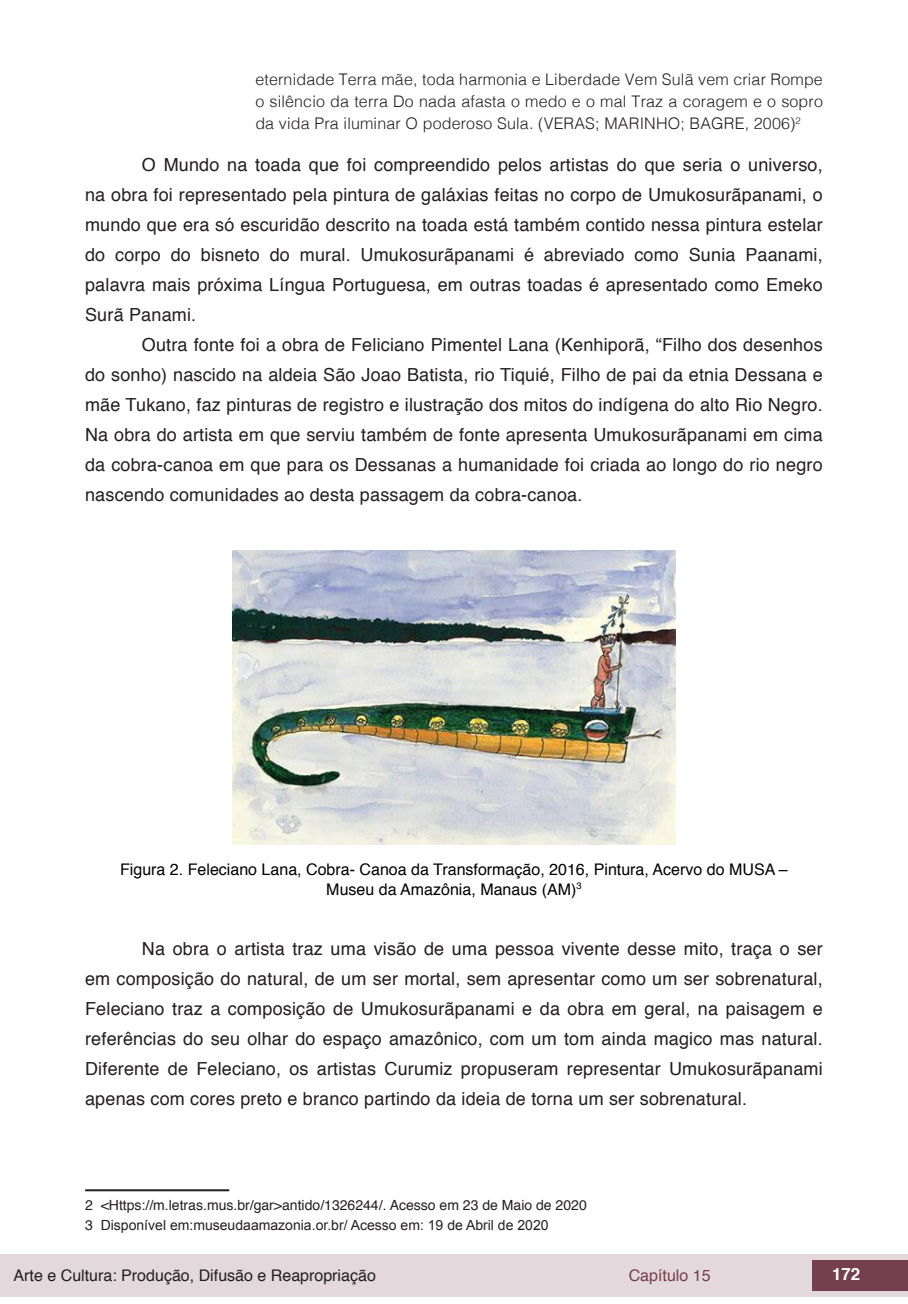
<style>
.page{position:relative;width:908px;height:1304px;background:#fff}
.page>*{position:absolute;margin:0;border:0;box-sizing:border-box;transform-origin:0 0}
.txt{font:18px/30px "Helvetica";letter-spacing:.01em;color:#231f20;text-align:justify}
.t1{font:700 16.8px "Helvetica";color:#fff}
.citacoes{font:300 16px/22px "Helvetica";letter-spacing:.01em;color:#231f20;text-align:justify}
.imagens_graf_tab{font:16px/19.2px "Helvetica";color:#000;text-align:center}
.t2{font:16px "Helvetica";color:#231f20}
.t3{font:16px "Helvetica";color:#743f4f}
.nota_rdp{font:14px "Helvetica";color:#231f20}
.nota_rdp-2{font:14px "Arial";color:#231f20}
.s1{font-family:"Helvetica"}
</style>
<div class="page">
<div style="left:0;top:1254px;width:906px;height:43px;background:#e3d8dc"></div>
<div style="left:812px;top:1261px;width:95px;height:30px;background:#743f4f"></div>
<img style="left:232px;top:551px;width:443px;height:294px">
<hr style="left:85px;top:1189px;width:144px;height:2px;background:#231f20">
<p class="citacoes" style="left:255px;top:67px;width:569px">eternidade Terra mãe, toda harmonia e Liberdade Vem Sulã vem criar Rompe o silêncio da terra Do nada afasta o medo e o mal Traz a coragem e o sopro da vida Pra iluminar O poderoso Sula. (VERAS; MARINHO; BAGRE, 2006)<sup>2</sup></p>
<p class="txt" style="left:85px;top:150px;width:738px;text-indent:57px">O Mundo na toada que foi compreendido pelos artistas do que seria o universo, na obra foi representado pela pintura de galáxias feitas no corpo de Umukosurãpanami, o mundo que era só escuridão descrito na toada está também contido nessa pintura estelar do corpo do bisneto do mural. Umukosurãpanami é abreviado como Sunia Paanami, palavra mais próxima Língua Portuguesa, em outras toadas é apresentado como Emeko Surã Panami.</p>
<p class="txt" style="left:85px;top:330px;width:738px;text-indent:57px">Outra fonte foi a obra de Feliciano Pimentel Lana (Kenhiporã, “Filho dos desenhos do sonho) nascido na aldeia São Joao Batista, rio Tiquié, Filho de pai da etnia Dessana e mãe Tukano, faz pinturas de registro e ilustração dos mitos do indígena do alto Rio Negro.<br>Na obra do artista em que serviu também de fonte apresenta Umukosurãpanami em cima da cobra-canoa em que para os Dessanas a humanidade foi criada ao longo do rio negro nascendo comunidades ao desta passagem da cobra-canoa.</p>
<p class="imagens_graf_tab" style="left:120px;top:861px;width:669px">Figura 2. Feleciano Lana, Cobra- Canoa da Transformação, 2016, Pintura, Acervo do MUSA –<br>Museu da Amazônia, Manaus (AM)<sup>3</sup></p>
<p class="txt" style="left:85px;top:934px;width:738px;text-indent:57px">Na obra o artista traz uma visão de uma pessoa vivente desse mito, traça o ser em composição do natural, de um ser mortal, sem apresentar como um ser sobrenatural, Feleciano traz a composição de Umukosurãpanami e da obra em geral, na paisagem e referências do seu olhar do espaço amazônico, com um tom ainda magico mas natural.<br>Diferente de Feleciano, os artistas Curumiz propuseram representar Umukosurãpanami apenas com cores preto e branco partindo da ideia de torna um ser sobrenatural.</p>
<p class="nota_rdp" style="left:85px;top:1195px;width:503px">2 &lt;Https://m.letras.mus.br/gar&gt;antido/1326244/. Acesso em 23 de Maio de 2020</p>
<p class="nota_rdp-2" style="left:85px;top:1216px;width:465px"><span class="s1">3</span> Disponível em:museudaamazonia.or.br/ Acesso em: 19 de Abril de 2020</p>
<p class="t2" style="left:14px;top:1263px;width:363px">Arte e Cultura: Produção, Difusão e Reapropriação</p>
<p class="t3" style="left:628px;top:1263px;width:83px">Capítulo 15</p>
<p class="t1" style="left:831px;top:1261px;width:30px">172</p>
</div>
